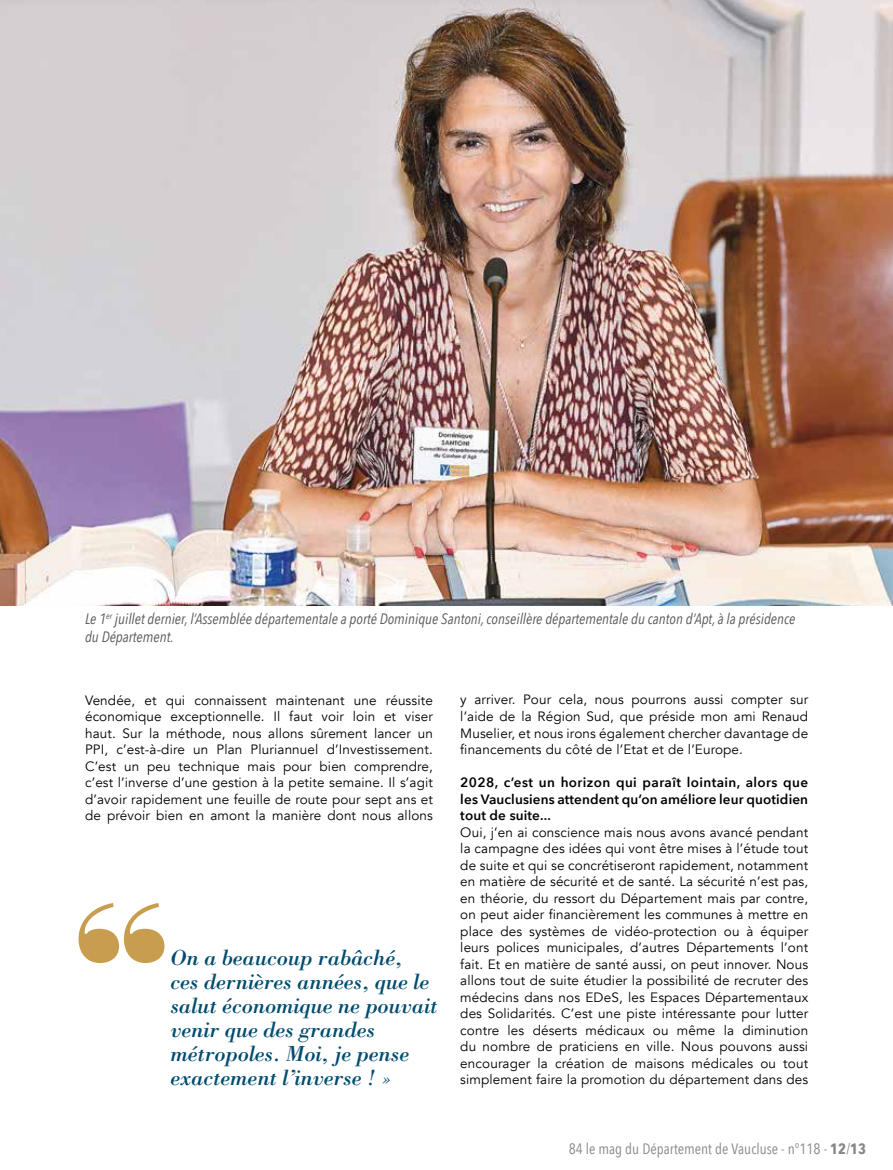
<style>
.page{position:relative;width:893px;height:1170px;background:#fff}
.page>*{position:absolute;margin:0;border:0;box-sizing:border-box;transform-origin:0 0}
.t1{font:147.75px "Bodoni Poster";color:#c89d4f;scale:.89 1}
.t2{font:italic 22.5px/24px "Bodoni";letter-spacing:-.01em;color:#014c6e}
.t3{font:italic 15px/18px "Avenir Next Condensed";color:#575756}
.t4{font:15px "Avenir Next Condensed";color:#878787}
.t5{font:13.5px/16.5px "Avenir";letter-spacing:.01em;color:#000;text-align:justify}
.t6{font:600 13.5px/16.5px "Avenir Next";letter-spacing:.01em;color:#000;text-align:justify}
.s1{font-weight:700}
</style>
<div class="page">
<img style="left:0;top:0;width:893px;height:606px">
<p class="t3" style="left:85px;top:610px;width:712px">Le 1<sup>er</sup> juillet dernier, l’Assemblée départementale a porté Dominique Santoni, conseillère départementale du canton d’Apt, à la présidence du Département.</p>
<p class="t5" style="left:85px;top:691px;width:349px">Vendée, et qui connaissent maintenant une réussite économique exceptionnelle. Il faut voir loin et viser haut. Sur la méthode, nous allons sûrement lancer un PPI, c’est-à-dire un Plan Pluriannuel d’Investissement.<br>C’est un peu technique mais pour bien comprendre, c’est l’inverse d’une gestion à la petite semaine. Il s’agit d’avoir rapidement une feuille de route pour sept ans et de prévoir bien en amont la manière dont nous allons</p>
<p class="t5" style="left:460px;top:691px;width:349px">y arriver. Pour cela, nous pourrons aussi compter sur l’aide de la Région Sud, que préside mon ami Renaud Muselier, et nous irons également chercher davantage de financements du côté de l’Etat et de l’Europe.</p>
<p class="t6" style="left:460px;top:773px;width:349px">2028, c’est un horizon qui paraît lointain, alors que les Vauclusiens attendent qu’on améliore leur quotidien tout de suite...</p>
<p class="t5" style="left:460px;top:823px;width:349px">Oui, j’en ai conscience mais nous avons avancé pendant la campagne des idées qui vont être mises à l’étude tout de suite et qui se concrétiseront rapidement, notamment en matière de sécurité et de santé. La sécurité n’est pas, en théorie, du ressort du Département mais par contre, on peut aider financièrement les communes à mettre en place des systèmes de vidéo-protection ou à équiper leurs polices municipales, d’autres Départements l’ont fait. Et en matière de santé aussi, on peut innover. Nous allons tout de suite étudier la possibilité de recruter des médecins dans nos EDeS, les Espaces Départementaux des Solidarités. C’est une piste intéressante pour lutter contre les déserts médicaux ou même la diminution du nombre de praticiens en ville. Nous pouvons aussi encourager la création de maisons médicales ou tout simplement faire la promotion du département dans des</p>
<h1 class="t1" style="left:77px;top:865px;width:102px">‘‘</h1>
<h2 class="t2" style="left:170px;top:944px;width:269px">On a beaucoup rabâché,<br>ces dernières années, que le salut économique ne pouvait venir que des grandes métropoles. Moi, je pense exactement l’inverse ! »</h2>
<p class="t4" style="left:569px;top:1135px;width:299px">84 le mag du Département de Vaucluse - n°118 - <span class="s1">12</span>/<span class="s1">13</span></p>
</div>
